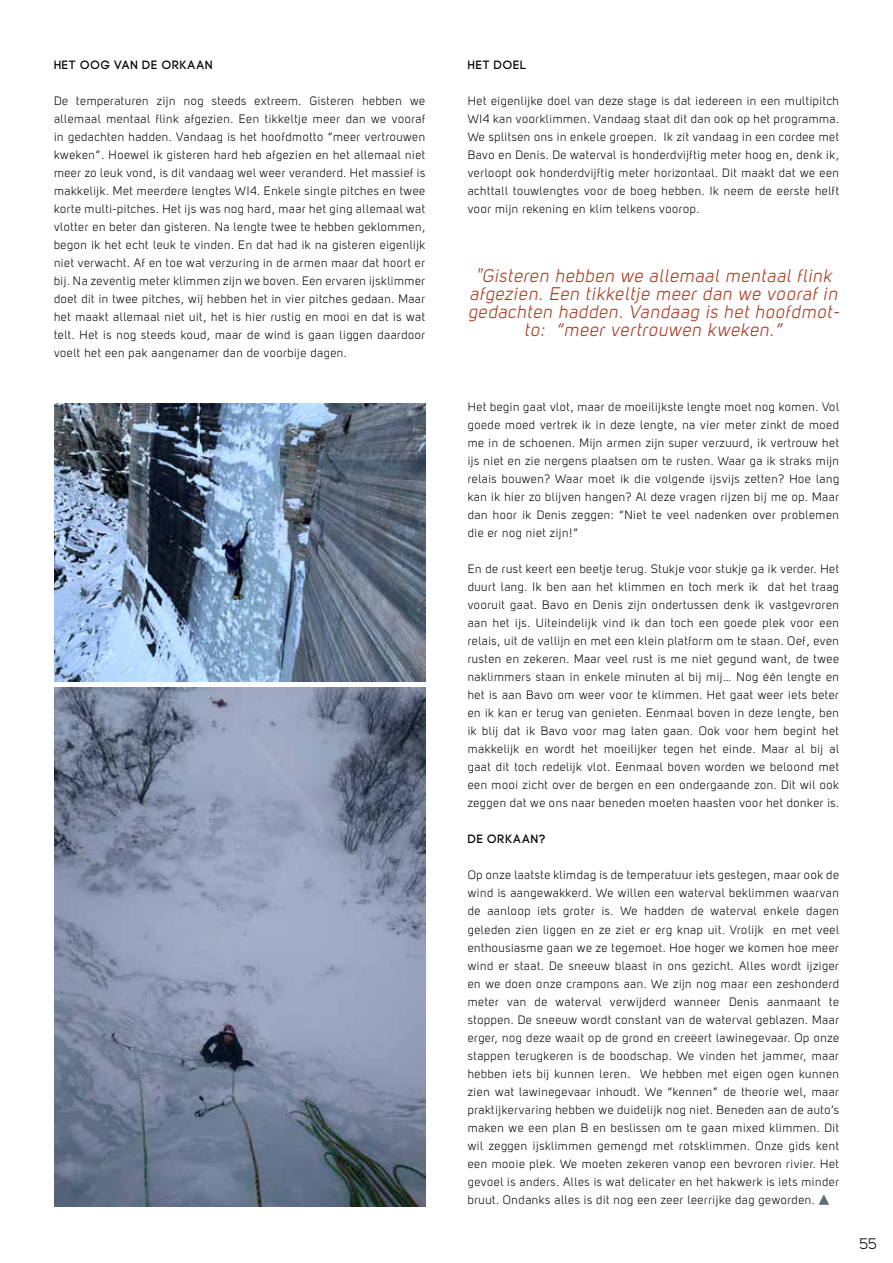
<style>
.page{position:relative;width:893px;height:1263px;background:#fff}
.page>*{position:absolute;margin:0;border:0;box-sizing:border-box;transform-origin:0 0}
.t1{font:italic 18px/18px "Uni Sans Book";color:#a63017;text-align:center}
.t2{font:15px "Uni Sans Book";color:#000}
.t3{font:12px/18px "Uni Sans Book";letter-spacing:.05em;color:#000;text-align:justify}
.t4{font:12px "Code Pro";letter-spacing:.05em;color:#000}
.s1{font-size:19.5px}
</style>
<div class="page">
<svg style="left:819px;top:1194px;width:10px;height:11px"></svg>
<img style="left:54px;top:403px;width:371px;height:279px">
<img style="left:54px;top:687px;width:371px;height:519px">
<p class="t4" style="left:54px;top:59px;width:160px">HET OOG VAN DE ORKAAN</p>
<p class="t3" style="left:54px;top:92px;width:373px">De temperaturen zijn nog steeds extreem. Gisteren hebben we allemaal mentaal flink afgezien. Een tikkeltje meer dan we vooraf in gedachten hadden. Vandaag is het hoofdmotto “meer vertrouwen kweken”. Hoewel ik gisteren hard heb afgezien en het allemaal niet meer zo leuk vond, is dit vandaag wel weer veranderd. Het massief is makkelijk. Met meerdere lengtes WI4. Enkele single pitches en twee korte multi-pitches. Het ijs was nog hard, maar het ging allemaal wat vlotter en beter dan gisteren. Na lengte twee te hebben geklommen, begon ik het echt leuk te vinden. En dat had ik na gisteren eigenlijk niet verwacht. Af en toe wat verzuring in de armen maar dat hoort er bij. Na zeventig meter klimmen zijn we boven. Een ervaren ijsklimmer doet dit in twee pitches, wij hebben het in vier pitches gedaan. Maar het maakt allemaal niet uit, het is hier rustig en mooi en dat is wat telt. Het is nog steeds koud, maar de wind is gaan liggen daardoor voelt het een pak aangenamer dan de voorbije dagen.</p>
<p class="t4" style="left:468px;top:59px;width:60px">HET DOEL</p>
<p class="t3" style="left:468px;top:92px;width:373px">Het eigenlijke doel van deze stage is dat iedereen in een multipitch WI4 kan voorklimmen. Vandaag staat dit dan ook op het programma.<br>We splitsen ons in enkele groepen. Ik zit vandaag in een cordee met Bavo en Denis. De waterval is honderdvijftig meter hoog en, denk ik, verloopt ook honderdvijftig meter horizontaal. Dit maakt dat we een achttall touwlengtes voor de boeg hebben. Ik neem de eerste helft voor mijn rekening en klim telkens voorop.</p>
<h1 class="t1" style="left:468px;top:266px;width:376px"><span class="s1">"</span>Gisteren hebben we allemaal mentaal flink afgezien. Een tikkeltje meer dan we vooraf in gedachten hadden. Vandaag is het hoofdmot&shy;to: “meer vertrouwen kweken.”</h1>
<p class="t3" style="left:468px;top:398px;width:373px">Het begin gaat vlot, maar de moeilijkste lengte moet nog komen. Vol goede moed vertrek ik in deze lengte, na vier meter zinkt de moed me in de schoenen. Mijn armen zijn super verzuurd, ik vertrouw het ijs niet en zie nergens plaatsen om te rusten. Waar ga ik straks mijn relais bouwen? Waar moet ik die volgende ijsvijs zetten? Hoe lang kan ik hier zo blijven hangen? Al deze vragen rijzen bij me op. Maar dan hoor ik Denis zeggen: “Niet te veel nadenken over problemen die er nog niet zijn!”</p>
<p class="t3" style="left:468px;top:560px;width:373px">En de rust keert een beetje terug. Stukje voor stukje ga ik verder. Het duurt lang. Ik ben aan het klimmen en toch merk ik dat het traag vooruit gaat. Bavo en Denis zijn ondertussen denk ik vastgevroren aan het ijs. Uiteindelijk vind ik dan toch een goede plek voor een relais, uit de vallijn en met een klein platform om te staan. Oef, even rusten en zekeren. Maar veel rust is me niet gegund want, de twee naklimmers staan in enkele minuten al bij mij… Nog één lengte en het is aan Bavo om weer voor te klimmen. Het gaat weer iets beter en ik kan er terug van genieten. Eenmaal boven in deze lengte, ben ik blij dat ik Bavo voor mag laten gaan. Ook voor hem begint het makkelijk en wordt het moeilijker tegen het einde. Maar al bij al gaat dit toch redelijk vlot. Eenmaal boven worden we beloond met een mooi zicht over de bergen en een ondergaande zon. Dit wil ook zeggen dat we ons naar beneden moeten haasten voor het donker is.</p>
<p class="t4" style="left:468px;top:833px;width:79px">DE ORKAAN?</p>
<p class="t3" style="left:468px;top:866px;width:373px">Op onze laatste klimdag is de temperatuur iets gestegen, maar ook de wind is aangewakkerd. We willen een waterval beklimmen waarvan de aanloop iets groter is. We hadden de waterval enkele dagen geleden zien liggen en ze ziet er erg knap uit. Vrolijk en met veel enthousiasme gaan we ze tegemoet. Hoe hoger we komen hoe meer wind er staat. De sneeuw blaast in ons gezicht. Alles wordt ijziger en we doen onze crampons aan. We zijn nog maar een zeshonderd meter van de waterval verwijderd wanneer Denis aanmaant te stoppen. De sneeuw wordt constant van de waterval geblazen. Maar erger, nog deze waait op de grond en creëert lawinegevaar. Op onze stappen terugkeren is de boodschap. We vinden het jammer, maar hebben iets bij kunnen leren. We hebben met eigen ogen kunnen zien wat lawinegevaar inhoudt. We “kennen” de theorie wel, maar praktijkervaring hebben we duidelijk nog niet. Beneden aan de auto’s maken we een plan B en beslissen om te gaan mixed klimmen. Dit wil zeggen ijsklimmen gemengd met rotsklimmen. Onze gids kent een mooie plek. We moeten zekeren vanop een bevroren rivier. Het gevoel is anders. Alles is wat delicater en het hakwerk is iets minder bruut. Ondanks alles is dit nog een zeer leerrijke dag geworden.</p>
<p class="t2" style="left:859px;top:1235px;width:19px">55</p>
</div>
